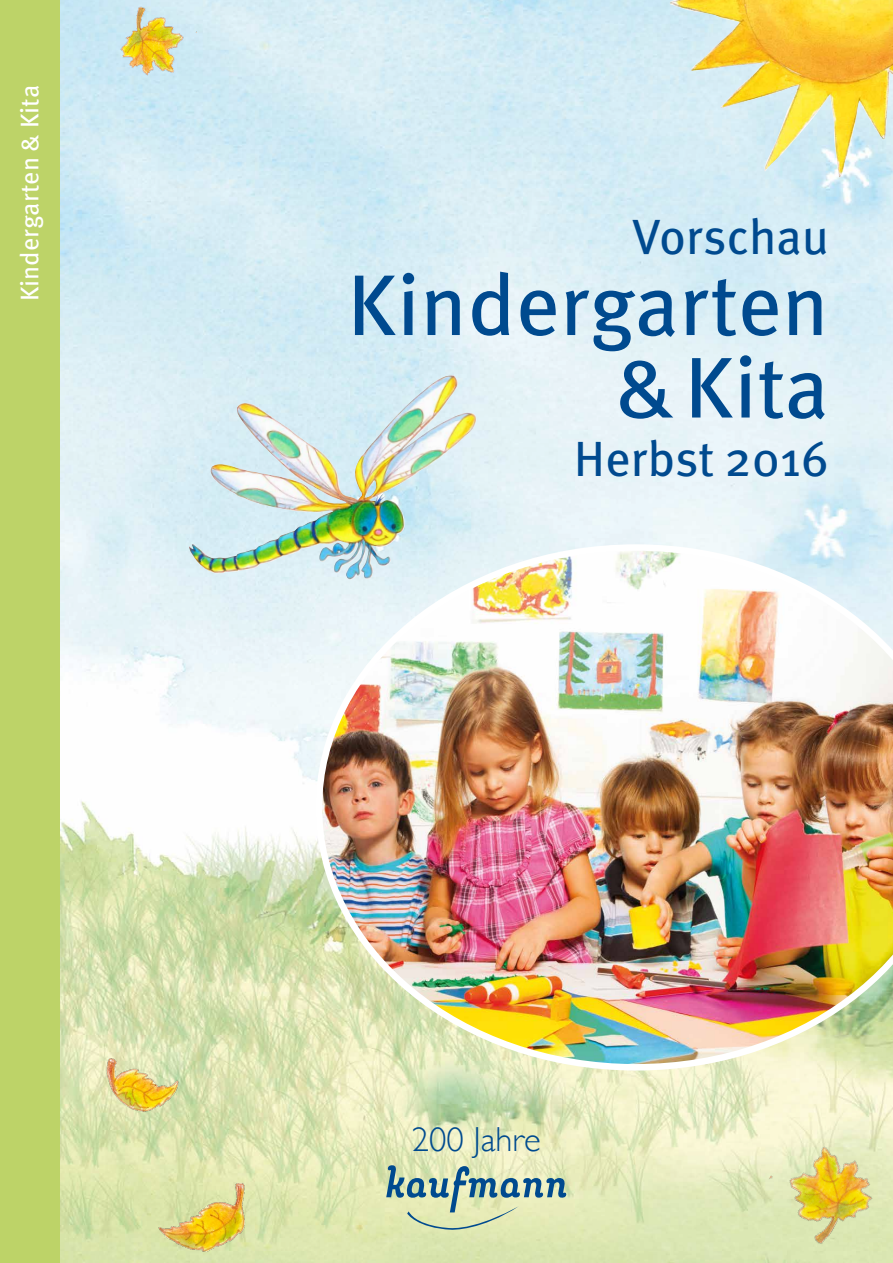
<style>
.page{position:relative;width:893px;height:1263px;background:#fff}
.page>*{position:absolute;margin:0;border:0;box-sizing:border-box;transform-origin:0 0}
.t1{font:86.25px/82.5px "Meta Pro";letter-spacing:-.005em;color:#004a8f;text-align:right}
.t2{font:49.5px "Meta Pro";letter-spacing:-.005em;color:#004a8f}
.t3{font:300 34.65px "Gill Sans";color:#004a8f}
.t4{font:25.5px "Meta Pro";color:#fff}
</style>
<div class="page">
<img style="left:60px;top:0;width:833px;height:1263px">
<img style="left:99px;top:1052px;width:80px;height:61px">
<img style="left:119px;top:0;width:77px;height:78px">
<img style="left:750px;top:1123px;width:139px;height:140px">
<img style="left:316px;top:544px;width:577px;height:526px">
<img style="left:670px;top:0;width:223px;height:177px">
<img style="left:189px;top:391px;width:234px;height:186px">
<img style="left:134px;top:1167px;width:126px;height:96px">
<svg style="left:386px;top:1164px;width:180px;height:67px;background:#bbcdb0"></svg>
<div style="left:0;top:0;width:60px;height:1263px;background:#bdd368"></div>
<p class="t4" style="left:10px;top:301px;width:218px;rotate:-90deg">Kindergarten &amp; Kita</p>
<p class="t2" style="left:632px;top:199px;width:198px">Vorschau</p>
<h1 class="t1" style="left:347px;top:258px;width:483px">Kindergarten &amp;Kita</h1>
<p class="t2" style="left:574px;top:421px;width:257px">Herbst 2016</p>
<p class="t3" style="left:412px;top:1112px;width:130px">200 Jahre</p>
</div>
